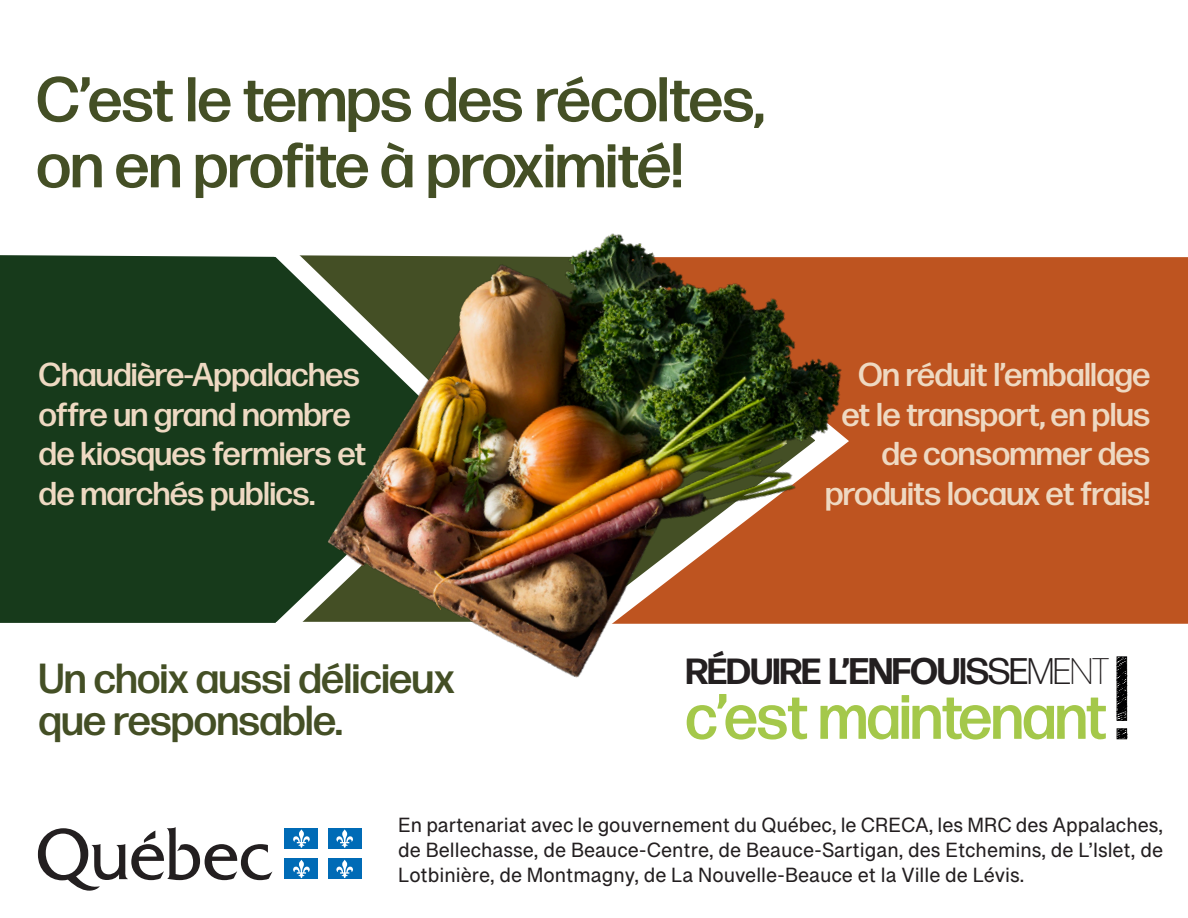
<style>
.page{position:relative;width:1188px;height:918px;background:#fff}
.page>*{position:absolute;margin:0;border:0;box-sizing:border-box;transform-origin:0 0}
.t1{font:500 63.9px "Forma DJR Greek Banner";letter-spacing:.01em;color:#a4c84a;scale:.96 1}
.t2{font:500 63px "Forma DJR Cyrillic Banner";letter-spacing:.02em;color:#444f25}
.t3{font:500 42px "Forma DJR Cyrillic Banner";letter-spacing:.02em;color:#444f25}
.t4{font:700 36.3px "Forma DJR Greek Banner";color:#231f20}
.t5{font:500 33px "Forma DJR Cyrillic Banner";letter-spacing:.02em;color:#eed9c2}
.t6{font:500 21px/25.2px "Grantha Sangam MN";color:#231f20;text-align:justify}
.s1{font-size:36.9px}
.s2{font-weight:500;font-size:36.9px}
.s3{font-weight:400;font-size:36.9px}
.s4{font-weight:300;font-size:36.9px}
.s5{font-weight:200;font-size:36.9px}
</style>
<div class="page">
<div style="left:936px;top:257px;width:252px;height:367px;background:#be5420"></div>
<div style="left:0;top:255px;width:225px;height:368px;background:#173a1b"></div>
<svg style="left:38px;top:827px;width:234px;height:64px"></svg>
<div style="left:285px;top:828px;width:33px;height:21px;background:#006bb6"></div>
<svg style="left:293px;top:829px;width:17px;height:19px"></svg>
<div style="left:328px;top:828px;width:33px;height:21px;background:#006bb6"></div>
<svg style="left:336px;top:829px;width:17px;height:19px"></svg>
<div style="left:285px;top:859px;width:33px;height:20px;background:#006bb6"></div>
<svg style="left:293px;top:860px;width:17px;height:18px"></svg>
<div style="left:328px;top:859px;width:33px;height:20px;background:#006bb6"></div>
<svg style="left:336px;top:860px;width:17px;height:18px"></svg>
<svg style="left:1116px;top:656px;width:12px;height:83px"></svg>
<img style="left:225px;top:233px;width:711px;height:445px">
<p class="t2" style="left:37px;top:54px;width:729px">C’est le temps des récoltes,</p>
<p class="t2" style="left:37px;top:120px;width:647px">on en profite à proximité!</p>
<p class="t5" style="left:39px;top:351px;width:322px">Chaudière-Appalaches</p>
<p class="t5" style="left:39px;top:391px;width:312px">offre un grand nombre</p>
<p class="t5" style="left:39px;top:430px;width:328px">de kiosques fermiers et</p>
<p class="t5" style="left:39px;top:470px;width:277px">de marchés publics.</p>
<p class="t5" style="left:859px;top:351px;width:293px">On réduit l’emballage</p>
<p class="t5" style="left:842px;top:391px;width:309px">et le transport, en plus</p>
<p class="t5" style="left:882px;top:430px;width:269px">de consommer des</p>
<p class="t5" style="left:826px;top:470px;width:325px">produits locaux et frais!</p>
<p class="t3" style="left:39px;top:649px;width:416px">Un choix aussi délicieux</p>
<p class="t3" style="left:39px;top:691px;width:304px">que responsable.</p>
<p class="t4" style="left:686px;top:644px;width:424px">RÉDUIRE <span class="s1">L’ENFOU</span><span class="s2">IS</span><span class="s3">SE</span><span class="s4">ME</span><span class="s5">NT</span></p>
<p class="t1" style="left:686px;top:671px;width:439px">c’est maintenant</p>
<p class="t6" style="left:398px;top:812px;width:766px">En partenariat avec le gouvernement du Québec, le CRECA, les MRC des Appalaches, de Bellechasse, de Beauce-Centre, de Beauce-Sartigan, des Etchemins, de L’Islet, de Lotbinière, de Montmagny, de La Nouvelle-Beauce et la Ville de Lévis.</p>
</div>
